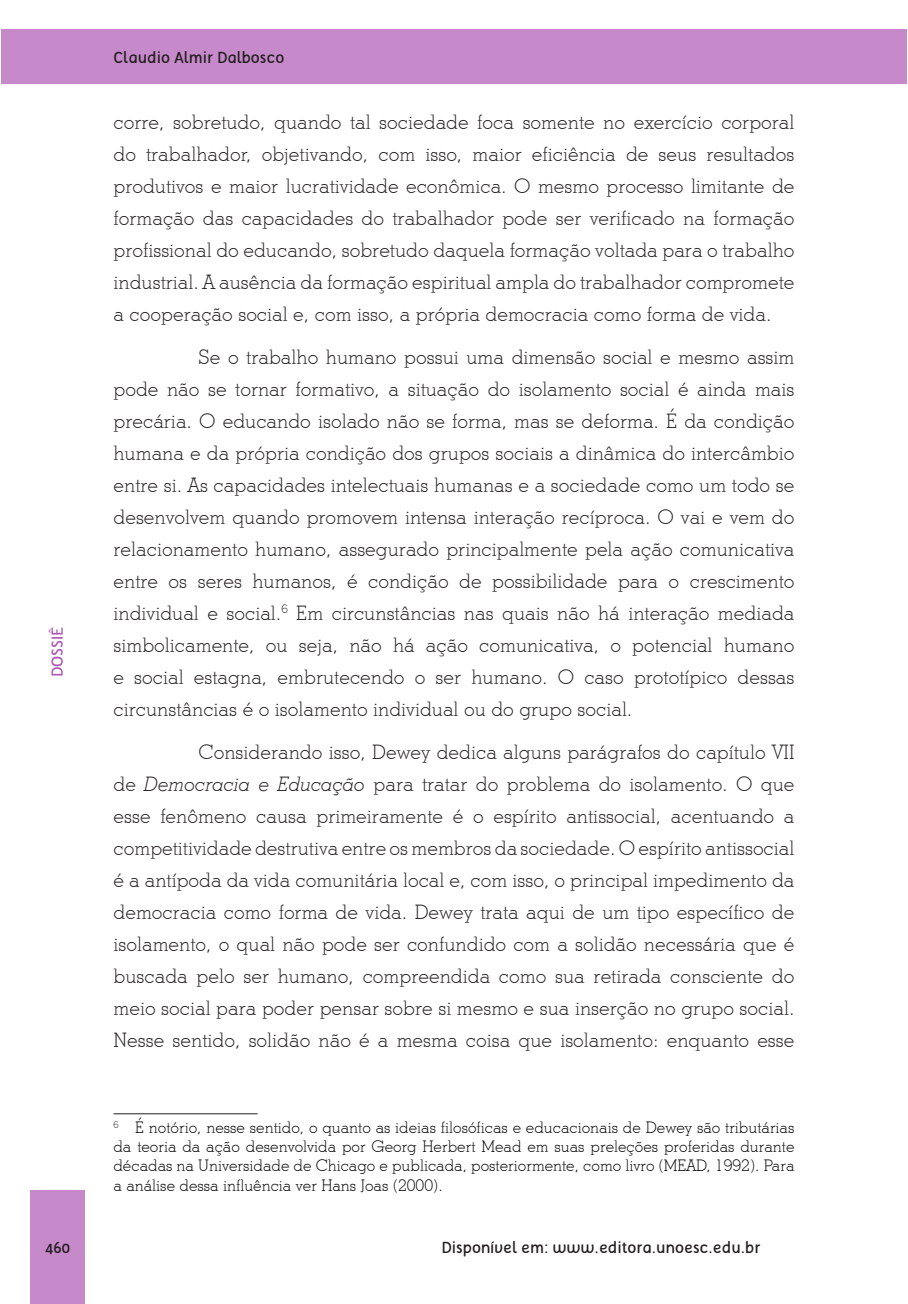
<style>
.page{position:relative;width:908px;height:1304px;background:#fff}
.page>*{position:absolute;margin:0;border:0;box-sizing:border-box;transform-origin:0 0}
.Texto{font:300 20px/32px "Stymie BT";color:#231f20;text-align:justify}
.nota_de_rodapé_com_n{font:300 16px/19.2px "Stymie BT";color:#000;text-align:justify}
.t1{font:16px "Tellural";color:#231f20}
.t2{font:16px "Tellural";color:#ad57b3}
.s1{font-style:italic}
</style>
<div class="page">
<div style="left:1px;top:29px;width:905px;height:55px;background:#c689ca"></div>
<div style="left:30px;top:1191px;width:55px;height:113px;background:#c689ca"></div>
<hr style="left:113px;top:1113px;width:144px;height:1px;background:#231f20">
<p class="t2" style="left:48px;top:677px;width:52px;rotate:-90deg">DOSSIÊ</p>
<p class="t1" style="left:45px;top:1239px;width:26px">460</p>
<p class="t1" style="left:113px;top:48px;width:172px">Claudio Almir Dalbosco</p>
<p class="Texto" style="left:113px;top:105px;width:682px">corre, sobretudo, quando tal sociedade foca somente no exercício corporal do trabalhador, objetivando, com isso, maior eficiência de seus resultados produtivos e maior lucratividade econômica. O mesmo processo limitante de formação das capacidades do trabalhador pode ser verificado na formação profissional do educando, sobretudo daquela formação voltada para o trabalho industrial. A ausência da formação espiritual ampla do trabalhador compromete a cooperação social e, com isso, a própria democracia como forma de vida.</p>
<p class="Texto" style="left:113px;top:341px;width:682px;text-indent:85px">Se o trabalho humano possui uma dimensão social e mesmo assim pode não se tornar formativo, a situação do isolamento social é ainda mais precária. O educando isolado não se forma, mas se deforma. É da condição humana e da própria condição dos grupos sociais a dinâmica do intercâmbio entre si. As capacidades intelectuais humanas e a sociedade como um todo se desenvolvem quando promovem intensa interação recíproca. O vai e vem do relacionamento humano, assegurado principalmente pela ação comunicativa entre os seres humanos, é condição de possibilidade para o crescimento individual e social.<sup>6</sup> Em circunstâncias nas quais não há interação mediada simbolicamente, ou seja, não há ação comunicativa, o potencial humano e social estagna, embrutecendo o ser humano. O caso prototípico dessas circunstâncias é o isolamento individual ou do grupo social.</p>
<p class="Texto" style="left:113px;top:736px;width:682px;text-indent:85px">Considerando isso, Dewey dedica alguns parágrafos do capítulo VII de <span class="s1">Democracia e Educação</span> para tratar do problema do isolamento. O que esse fenômeno causa primeiramente é o espírito antissocial, acentuando a competitividade destrutiva entre os membros da sociedade. O espírito antissocial é a antípoda da vida comunitária local e, com isso, o principal impedimento da democracia como forma de vida. Dewey trata aqui de um tipo específico de isolamento, o qual não pode ser confundido com a solidão necessária que é buscada pelo ser humano, compreendida como sua retirada consciente do meio social para poder pensar sobre si mesmo e sua inserção no grupo social.<br>Nesse sentido, solidão não é a mesma coisa que isolamento: enquanto esse</p>
<p class="nota_de_rodapé_com_n" style="left:113px;top:1118px;width:682px"><sup>6</sup> É notório, nesse sentido, o quanto as ideias filosóficas e educacionais de Dewey são tributárias da teoria da ação desenvolvida por Georg Herbert Mead em suas preleções proferidas durante décadas na Universidade de Chicago e publicada, posteriormente, como livro (MEAD, 1992). Para a análise dessa influência ver Hans Joas (2000).</p>
<p class="t1" style="left:441px;top:1239px;width:320px">Disponível em: www.editora.unoesc.edu.br</p>
</div>
